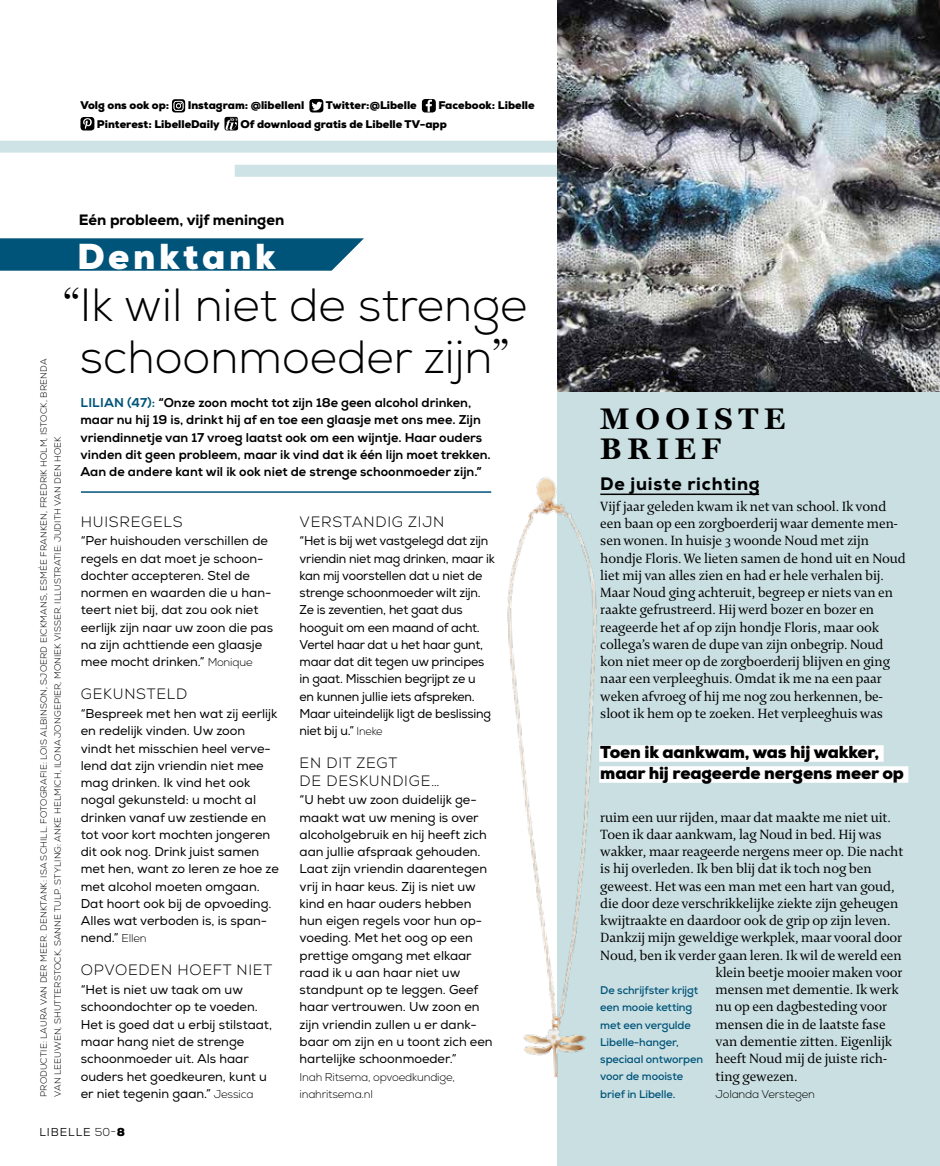
<style>
.page{position:relative;width:940px;height:1166px;background:#fff}
.page>*{position:absolute;margin:0;border:0;box-sizing:border-box;transform-origin:0 0}
.t1{font:300 46.5px/51.8px "Nexa";color:#000;text-align:center}
.t2{font:900 36px "Nexa";letter-spacing:.1em;color:#fff}
.t3{font:700 30px/30px "Miller Text";letter-spacing:.19em;color:#000}
.t4{font:800 18px "Nexa";letter-spacing:.04em;color:#000}
.t5{font:900 17.25px/21px "Nexa";letter-spacing:-.01em;color:#000}
.t6{font:300 15px/17.2px "Nexa";letter-spacing:.05em;color:#000}
.t7{font:800 15px "Nexa";color:#000}
.t8{font:14.4px/17.2px "Enigma 2";letter-spacing:-.01em;color:#000}
.t9{font:12.75px/17.2px "Nexa";color:#000}
.t10{font:800 12.75px/17.2px "Nexa";color:#000}
.t11{font:11.55px "Nexa";letter-spacing:.08em;color:#000}
.t12{font:300 11.25px/17.2px "Nexa";letter-spacing:-.015em;color:#000}
.t13{font:900 11.1px "Nexa";color:#000}
.t14{font:700 11.1px/17.2px "Nexa";letter-spacing:-.01em;color:#005479}
.t15{font:300 9px/14.2px "Nexa";letter-spacing:.015em;color:#000}
.s1{font-family:"Miller Display"}
.s2{color:#005479}
.s3{font-weight:300;font-size:11.25px}
.s4{font-weight:300}
.s5{font-weight:900}
</style>
<div class="page">
<div style="left:0;top:141px;width:940px;height:12px;background:#cde3e5"></div>
<div style="left:235px;top:165px;width:705px;height:12px;background:#cde3e5"></div>
<hr style="left:81px;top:491px;width:410px;height:1px;background:#005479">
<div style="left:557px;top:359px;width:383px;height:806px;background:#cadfe2"></div>
<img style="left:557px;top:0;width:383px;height:391px">
<img style="left:507px;top:477px;width:137px;height:601px">
<svg style="left:0;top:238px;width:364px;height:32px;background:#0d5c7f"></svg>
<svg style="left:172px;top:99px;width:13px;height:13px"></svg>
<div style="left:309px;top:99px;width:14px;height:13px;background:#000;border-radius:3px"></div>
<svg style="left:311px;top:102px;width:11px;height:9px"></svg>
<div style="left:422px;top:99px;width:14px;height:13px;background:#000;border-radius:3px"></div>
<svg style="left:426px;top:100px;width:6px;height:12px"></svg>
<div style="left:80px;top:117px;width:14px;height:13px;background:#000;border-radius:3px"></div>
<svg style="left:83px;top:118px;width:9px;height:11px"></svg>
<svg style="left:224px;top:117px;width:14px;height:13px"></svg>
<svg style="left:226px;top:118px;width:11px;height:12px"></svg>
<hr style="left:600px;top:493px;width:159px;height:2px;background:#000">
<div style="left:599px;top:745px;width:284px;height:16px;background:#fff"></div>
<div style="left:599px;top:766px;width:309px;height:16px;background:#fff"></div>
<p class="t13" style="left:80px;top:98px;width:90px">Volg ons ook op:</p>
<p class="t13" style="left:188px;top:98px;width:118px">Instagram: @libellenl</p>
<p class="t13" style="left:326px;top:98px;width:92px">Twitter:@Libelle</p>
<p class="t13" style="left:438px;top:98px;width:98px">Facebook: Libelle</p>
<p class="t13" style="left:97px;top:116px;width:124px">Pinterest: LibelleDaily</p>
<p class="t13" style="left:241px;top:116px;width:208px">Of download gratis de Libelle TV-app</p>
<p class="t7" style="left:79px;top:210px;width:207px">Eén probleem, vijf meningen</p>
<h2 class="t2" style="left:77px;top:233px;width:200px">Denktank</h2>
<h1 class="t1" style="left:64px;top:280px;width:465px"><span class="s1">“</span>Ik wil niet de strenge schoonmoeder zijn<span class="s1">”</span></h1>
<p class="t10" style="left:81px;top:394px;width:412px"><span class="s2">LILIAN (47):</span> “Onze zoon mocht tot zijn 18e geen alcohol drinken, maar nu hij 19 is, drinkt hij af en toe een glaasje met ons mee. Zijn vriendinnetje van 17 vroeg laatst ook om een wijntje. Haar ouders vinden dit geen probleem, maar ik vind dat ik één lijn moet trekken.<br>Aan de andere kant wil ik ook niet de strenge schoonmoeder zijn.”</p>
<p class="t6" style="left:300px;top:513px;width:146px">VERSTANDIG ZIJN</p>
<p class="t9" style="left:299px;top:532px;width:197px">“Het is bij wet vastgelegd dat zijn vriendin niet mag drinken, maar ik kan mij voorstellen dat u niet de strenge schoonmoeder wilt zijn.<br>Ze is zeventien, het gaat dus hooguit om een maand of acht.<br>Vertel haar dat u het haar gunt, maar dat dit tegen uw principes in gaat. Misschien begrijpt ze u<br>en kunnen jullie iets afspreken.<br>Maar uiteindelijk ligt de beslissing niet bij u.” <span class="s3">Ineke</span></p>
<p class="t6" style="left:300px;top:754px;width:141px">EN DIT ZEGT<br>DE DESKUNDIGE…</p>
<p class="t9" style="left:299px;top:791px;width:195px">“U hebt uw zoon duidelijk ge&shy;maakt wat uw mening is over alcoholgebruik en hij heeft zich aan jullie afspraak gehouden.<br>Laat zijn vriendin daarentegen vrij in haar keus. Zij is niet uw kind en haar ouders hebben hun eigen regels voor hun op&shy;voeding. Met het oog op een prettige omgang met elkaar raad ik u aan haar niet uw standpunt op te leggen. Geef haar vertrouwen. Uw zoon en zijn vriendin zullen u er dank&shy;baar om zijn en u toont zich een hartelijke schoonmoeder.”</p>
<p class="t12" style="left:299px;top:1067px;width:157px">Inah Ritsema, opvoedkundige, inahritsema.nl</p>
<p class="t15" style="left:37px;top:1096px;width:739px;rotate:-90deg">PRODUCTIE: LAURA VAN DER MEER. DENKTANK: ISA SCHILL. FOTOGRAFIE: LOIS ALBINSON, SJOERD EICKMANS, ESMÉE FRANKEN, FREDRIK HOLM, ISTOCK, BRENDA<br>VAN LEEUWEN, SHUTTERSTOCK, SANNE TULP. STYLING: ANKE HELMICH, ILONA JONGEPIER, MONIEK VISSER. ILLUSTRATIE: JUDITH VAN DEN HOEK</p>
<p class="t6" style="left:81px;top:513px;width:103px">HUISREGELS</p>
<p class="t9" style="left:81px;top:532px;width:194px">“Per huishouden verschillen de regels en dat moet je schoon&shy;dochter accepteren. Stel de normen en waarden die u han&shy;teert niet bij, dat zou ook niet eerlijk zijn naar uw zoon die pas na zijn achttiende een glaasje mee mocht drinken.” <span class="s3">Monique</span></p>
<p class="t6" style="left:81px;top:685px;width:108px">GEKUNSTELD</p>
<p class="t9" style="left:81px;top:705px;width:200px">“Bespreek met hen wat zij eerlijk en redelijk vinden. Uw zoon vindt het misschien heel verve&shy;lend dat zijn vriendin niet mee mag drinken. Ik vind het ook nogal gekunsteld: u mocht al drinken vanaf uw zestiende en tot voor kort mochten jongeren dit ook nog. Drink juist samen met hen, want zo leren ze hoe ze met alcohol moeten omgaan.<br>Dat hoort ook bij de opvoeding.<br>Alles wat verboden is, is span&shy;nend.” <span class="s3">Ellen</span></p>
<p class="t6" style="left:81px;top:961px;width:193px">OPVOEDEN HOEFT NIET</p>
<p class="t9" style="left:81px;top:981px;width:193px">“Het is niet uw taak om uw schoondochter op te voeden.<br>Het is goed dat u erbij stilstaat, maar hang niet de strenge schoonmoeder uit. Als haar ouders het goedkeuren, kunt u er niet tegenin gaan.” <span class="s3">Jessica</span></p>
<p class="t11" style="left:39px;top:1123px;width:87px">LIBELLE <span class="s4">50-</span><span class="s5">8</span></p>
<h3 class="t3" style="left:600px;top:404px;width:186px">MOOISTE<br>BRIEF</h3>
<h3 class="t4" style="left:600px;top:472px;width:161px">De juiste richting</h3>
<p class="t8" style="left:600px;top:497px;width:307px">Vijf jaar geleden kwam ik net van school. Ik vond een baan op een zorgboerderij waar demente men&shy;sen wonen. In huisje 3 woonde Noud met zijn hondje Floris. We lieten samen de hond uit en Noud liet mij van alles zien en had er hele verhalen bij.<br>Maar Noud ging achteruit, begreep er niets van en raakte gefrustreerd. Hij werd bozer en bozer en reageerde het af op zijn hondje Floris, maar ook collega’s waren de dupe van zijn onbegrip. Noud kon niet meer op de zorgboerderij blijven en ging naar een verpleeghuis. Omdat ik me na een paar weken afvroeg of hij me nog zou herkennen, be&shy;sloot ik hem op te zoeken. Het verpleeghuis was</p>
<h3 class="t5" style="left:600px;top:741px;width:305px">Toen ik aankwam, was hij wakker, maar hij reageerde nergens meer op</h3>
<p class="t8" style="left:600px;top:807px;width:292px">ruim een uur rijden, maar dat maakte me niet uit.</p>
<p class="t8" style="left:600px;top:824px;width:283px">Toen ik daar aankwam, lag Noud in bed. Hij was</p>
<p class="t8" style="left:600px;top:842px;width:305px">wakker, maar reageerde nergens meer op. Die nacht</p>
<p class="t8" style="left:600px;top:859px;width:273px">is hij overleden. Ik ben blij dat ik toch nog ben</p>
<p class="t8" style="left:600px;top:876px;width:296px">geweest. Het was een man met een hart van goud,</p>
<p class="t8" style="left:600px;top:893px;width:299px">die door deze verschrikkelijke ziekte zijn geheugen</p>
<p class="t8" style="left:600px;top:911px;width:292px">kwijtraakte en daardoor ook de grip op zijn leven.</p>
<p class="t8" style="left:600px;top:928px;width:303px">Dankzij mijn geweldige werkplek, maar vooral door</p>
<p class="t8" style="left:600px;top:945px;width:303px">Noud, ben ik verder gaan leren. Ik wil de wereld een</p>
<p class="t8" style="left:715px;top:962px;width:188px">klein beetje mooier maken voor</p>
<p class="t8" style="left:715px;top:980px;width:185px">mensen met dementie. Ik werk</p>
<p class="t8" style="left:715px;top:997px;width:173px">nu op een dagbesteding voor</p>
<p class="t8" style="left:715px;top:1014px;width:172px">mensen die in de laatste fase</p>
<p class="t8" style="left:715px;top:1031px;width:178px">van dementie zitten. Eigenlijk</p>
<p class="t8" style="left:715px;top:1049px;width:173px">heeft Noud mij de juiste rich-</p>
<p class="t8" style="left:715px;top:1066px;width:84px">ting gewezen.</p>
<p class="t12" style="left:715px;top:1085px;width:101px">Jolanda Verstegen</p>
<p class="t14" style="left:600px;top:981px;width:104px">De schrijfster krijgt een mooie ketting met een vergulde<br>Libelle-hanger, speciaal ontworpen voor de mooiste brief in Libelle.</p>
</div>
